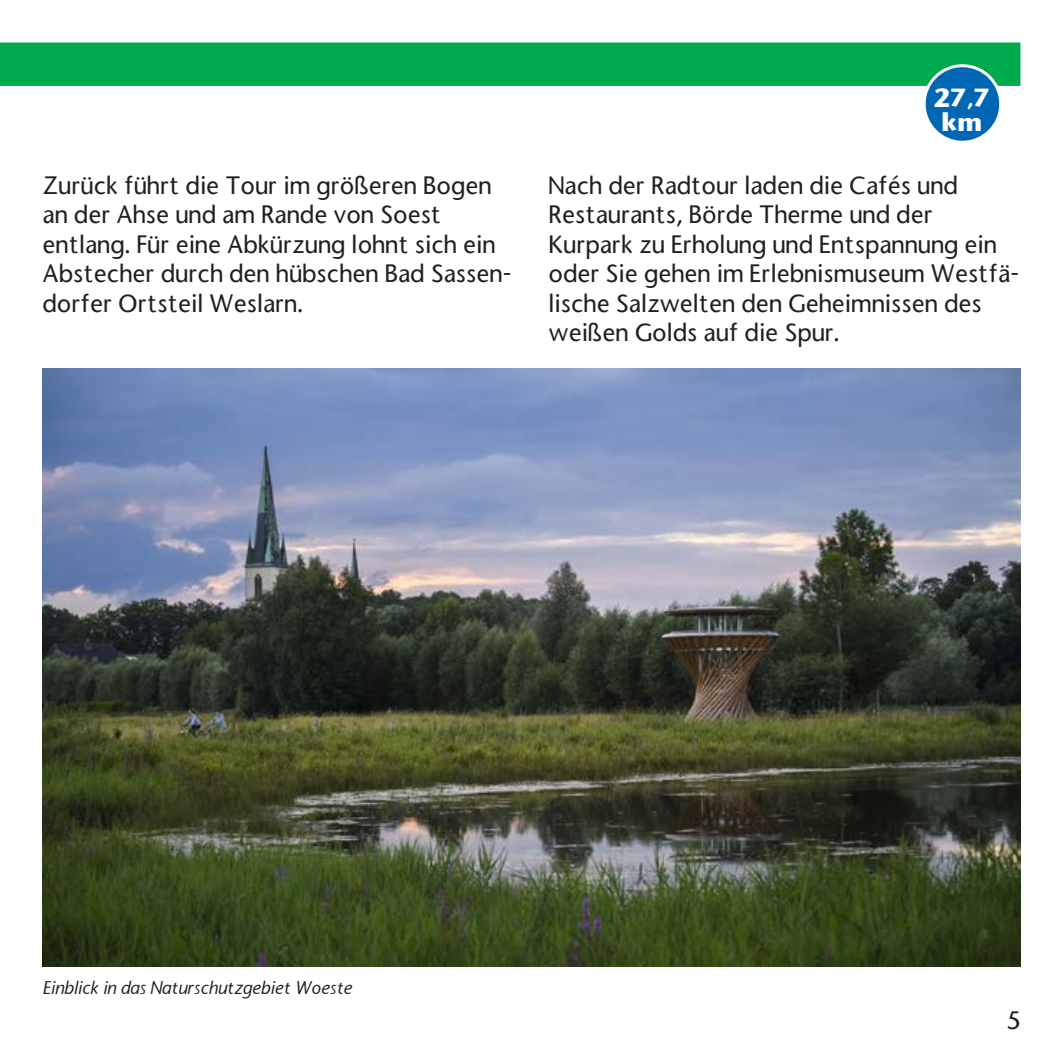
<style>
.page{position:relative;width:1063px;height:1063px;background:#fff}
.page>*{position:absolute;margin:0;border:0;box-sizing:border-box;transform-origin:0 0}
.t1{font:500 24px/29.4px "Stone Sans";color:#231f20}
.t2{font:700 24px/24px "Stone Sans";color:#fff;text-align:center}
.t3{font:italic 500 18px "Stone Sans";color:#231f20}
</style>
<div class="page">
<div style="left:0;top:43px;width:1020px;height:43px;background:#00ab4d"></div>
<div style="left:924px;top:66px;width:77px;height:76px;background:#0166b3;border-radius:50%"></div>
<div style="left:923px;top:64px;width:79px;height:80px;border:3px solid #fff;border-radius:50%"></div>
<img style="left:43px;top:368px;width:977px;height:599px">
<p class="t2" style="left:933px;top:86px;width:58px">27,7 km</p>
<p class="t1" style="left:43px;top:171px;width:470px">Zurück führt die Tour im größeren Bogen an der Ahse und am Rande von Soest entlang. Für eine Abkürzung lohnt sich ein Abstecher durch den hübschen Bad Sassen&shy;dorfer Ortsteil Weslarn.</p>
<p class="t1" style="left:549px;top:171px;width:472px">Nach der Radtour laden die Cafés und Restaurants, Börde Therme und der Kurpark zu Erholung und Entspannung ein oder Sie gehen im Erlebnismuseum Westfä&shy;lische Salzwelten den Geheimnissen des weißen Golds auf die Spur.</p>
<p class="t3" style="left:43px;top:977px;width:311px">Einblick in das Naturschutzgebiet Woeste</p>
<p class="t1" style="left:1006px;top:1005px;width:16px">5</p>
</div>
